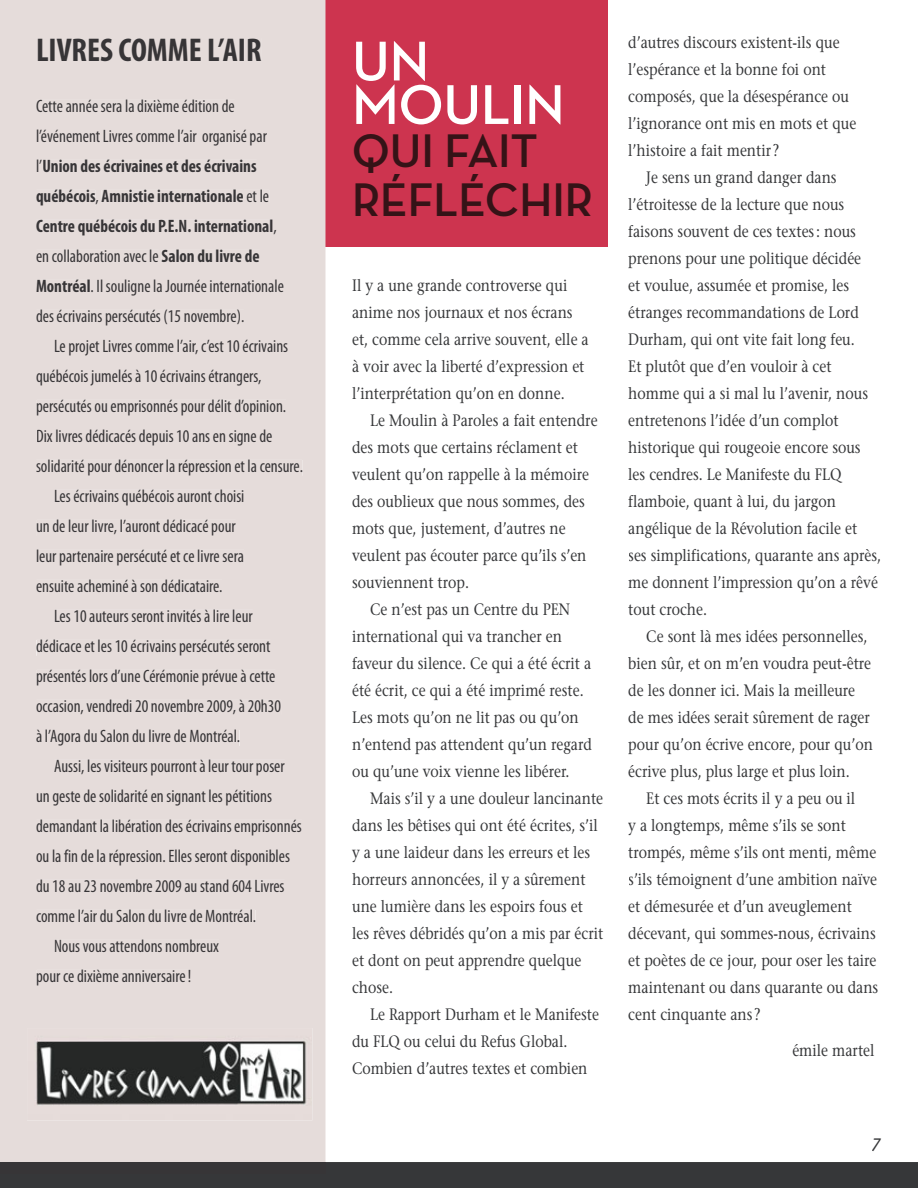
<style>
.page{position:relative;width:918px;height:1188px;background:#fff}
.page>*{position:absolute;margin:0;border:0;box-sizing:border-box;transform-origin:0 0}
.t1{font:700 57px/43.5px "Neutra Disp";color:#fff}
.t2{font:700 48px/48.6px "Neutra Disp";color:#351317}
.t3{font:700 condensed 33px "Myriad Pro";color:#373537}
.t4{font:condensed 18px/30px "Myriad Pro";color:#373537;scale:.95 1}
.t5{font:italic 18px "Stone Sans";color:#363739}
.t6{font:16.5px/27px "Stone Serif";color:#363739;scale:.85 1}
.s1{font-weight:700}
</style>
<div class="page">
<div style="left:325px;top:0;width:283px;height:247px;background:#cd344f"></div>
<div style="left:0;top:0;width:325px;height:1162px;background:#e5dcda"></div>
<div style="left:38px;top:38px;width:223px;height:23px;background:#e5dcda"></div>
<div style="left:37px;top:100px;width:198px;height:12px;background:#e5dcda"></div>
<div style="left:37px;top:130px;width:230px;height:16px;background:#e5dcda"></div>
<div style="left:37px;top:160px;width:5px;height:12px;background:#e5dcda"></div>
<div style="left:43px;top:160px;width:214px;height:12px;background:#e5dcda"></div>
<div style="left:36px;top:190px;width:59px;height:16px;background:#e5dcda"></div>
<svg style="left:96px;top:200px;width:3px;height:5px"></svg>
<div style="left:102px;top:190px;width:141px;height:12px;background:#e5dcda"></div>
<div style="left:244px;top:190px;width:25px;height:12px;background:#e5dcda"></div>
<div style="left:36px;top:220px;width:237px;height:16px;background:#e5dcda"></div>
<svg style="left:274px;top:230px;width:3px;height:5px"></svg>
<div style="left:37px;top:250px;width:122px;height:12px;background:#e5dcda"></div>
<div style="left:162px;top:250px;width:98px;height:12px;background:#e5dcda"></div>
<div style="left:37px;top:280px;width:53px;height:12px;background:#e5dcda"></div>
<div style="left:91px;top:280px;width:193px;height:16px;background:#e5dcda"></div>
<div style="left:37px;top:310px;width:207px;height:16px;background:#e5dcda"></div>
<div style="left:55px;top:340px;width:233px;height:16px;background:#e5dcda"></div>
<div style="left:37px;top:370px;width:225px;height:16px;background:#e5dcda"></div>
<div style="left:37px;top:400px;width:249px;height:16px;background:#e5dcda"></div>
<div style="left:37px;top:430px;width:235px;height:16px;background:#e5dcda"></div>
<div style="left:36px;top:460px;width:266px;height:16px;background:#e5dcda"></div>
<div style="left:55px;top:490px;width:189px;height:16px;background:#e5dcda"></div>
<div style="left:37px;top:520px;width:199px;height:16px;background:#e5dcda"></div>
<div style="left:37px;top:550px;width:207px;height:16px;background:#e5dcda"></div>
<div style="left:37px;top:580px;width:185px;height:12px;background:#e5dcda"></div>
<div style="left:55px;top:610px;width:198px;height:12px;background:#e5dcda"></div>
<div style="left:37px;top:640px;width:233px;height:16px;background:#e5dcda"></div>
<div style="left:37px;top:670px;width:238px;height:16px;background:#e5dcda"></div>
<div style="left:37px;top:700px;width:244px;height:15px;background:#e5dcda"></div>
<div style="left:36px;top:730px;width:203px;height:16px;background:#e5dcda"></div>
<div style="left:54px;top:760px;width:231px;height:16px;background:#e5dcda"></div>
<div style="left:37px;top:790px;width:235px;height:16px;background:#e5dcda"></div>
<div style="left:37px;top:820px;width:265px;height:16px;background:#e5dcda"></div>
<div style="left:37px;top:850px;width:253px;height:16px;background:#e5dcda"></div>
<div style="left:37px;top:880px;width:248px;height:12px;background:#e5dcda"></div>
<div style="left:37px;top:910px;width:218px;height:12px;background:#e5dcda"></div>
<div style="left:55px;top:940px;width:164px;height:12px;background:#e5dcda"></div>
<div style="left:37px;top:970px;width:153px;height:16px;background:#e5dcda"></div>
<div style="left:18px;top:1162px;width:900px;height:26px;background:#363739"></div>
<div style="left:18px;top:1162px;width:307px;height:11px;background:#373537"></div>
<div style="left:0;top:1173px;width:18px;height:15px;background:#363739"></div>
<div style="left:0;top:1162px;width:18px;height:11px;background:#373537"></div>
<img style="left:27px;top:1028px;width:285px;height:92px">
<img style="left:38px;top:1042px;width:265px;height:61px">
<h3 class="t3" style="left:36px;top:37px;width:227px">LIVRES COMME L’AIR</h3>
<p class="t4" style="left:36px;top:92px;width:262px">Cette année sera la dixième édition de l’événement Livres comme l’air organisé par l’<span class="s1">Union des écrivaines et des écrivains québécois</span>, <span class="s1">Amnistie internationale</span> et le <span class="s1">Centre québécois du P.E.N. international</span>, en collaboration avec le <span class="s1">Salon du livre de Montréal</span>. Il souligne la Journée internationale des écrivains persécutés (15 novembre).</p>
<p class="t4" style="left:54px;top:332px;width:248px">Le projet Livres comme l’air, c’est 10 écrivains</p>
<p class="t4" style="left:36px;top:362px;width:239px">québécois jumelés à 10 écrivains étrangers,</p>
<p class="t4" style="left:36px;top:392px;width:265px">persécutés ou emprisonnés pour délit d’opinion.</p>
<p class="t4" style="left:36px;top:422px;width:250px">Dix livres dédicacés depuis 10 ans en signe de</p>
<p class="t4" style="left:36px;top:452px;width:283px">solidarité pour dénoncer la répression et la censure.</p>
<p class="t4" style="left:54px;top:482px;width:202px">Les écrivains québécois auront choisi</p>
<p class="t4" style="left:36px;top:512px;width:212px">un de leur livre, l’auront dédicacé pour</p>
<p class="t4" style="left:36px;top:542px;width:221px">leur partenaire persécuté et ce livre sera</p>
<p class="t4" style="left:36px;top:572px;width:198px">ensuite acheminé à son dédicataire.</p>
<p class="t4" style="left:54px;top:602px;width:211px">Les 10 auteurs seront invités à lire leur</p>
<p class="t4" style="left:36px;top:632px;width:248px">dédicace et les 10 écrivains persécutés seront</p>
<p class="t4" style="left:36px;top:662px;width:254px">présentés lors d’une Cérémonie prévue à cette</p>
<p class="t4" style="left:36px;top:692px;width:259px">occasion, vendredi 20 novembre 2009, à 20h30</p>
<p class="t4" style="left:36px;top:722px;width:216px">à l’Agora du Salon du livre de Montréal.</p>
<p class="t4" style="left:54px;top:752px;width:244px">Aussi, les visiteurs pourront à leur tour poser</p>
<p class="t4" style="left:36px;top:782px;width:250px">un geste de solidarité en signant les pétitions</p>
<p class="t4" style="left:36px;top:812px;width:281px">demandant la libération des écrivains emprisonnés</p>
<p class="t4" style="left:36px;top:842px;width:269px">ou la fin de la répression. Elles seront disponibles</p>
<p class="t4" style="left:36px;top:872px;width:263px">du 18 au 23 novembre 2009 au stand 604 Livres</p>
<p class="t4" style="left:36px;top:902px;width:233px">comme l’air du Salon du livre de Montréal.</p>
<p class="t4" style="left:54px;top:932px;width:175px">Nous vous attendons nombreux</p>
<p class="t4" style="left:36px;top:962px;width:165px">pour ce dixième anniversaire !</p>
<h1 class="t1" style="left:352px;top:46px;width:214px">UN<br>MOULIN</h1>
<h2 class="t2" style="left:352px;top:133px;width:242px">QUI FAIT<br>RÉFLÉCHIR</h2>
<p class="t6" style="left:352px;top:273px;width:280px">Il y a une grande controverse qui anime nos journaux et nos écrans et, comme cela arrive souvent, elle a à voir avec la liberté d’expression et l’interprétation qu’on en donne.</p>
<p class="t6" style="left:370px;top:408px;width:269px">Le Moulin à Paroles a fait entendre</p>
<p class="t6" style="left:352px;top:435px;width:267px">des mots que certains réclament et</p>
<p class="t6" style="left:352px;top:462px;width:280px">veulent qu’on rappelle à la mémoire</p>
<p class="t6" style="left:352px;top:489px;width:275px">des oublieux que nous sommes, des</p>
<p class="t6" style="left:352px;top:516px;width:253px">mots que, justement, d’autres ne</p>
<p class="t6" style="left:352px;top:543px;width:277px">veulent pas écouter parce qu’ils s’en</p>
<p class="t6" style="left:352px;top:570px;width:139px">souviennent trop.</p>
<p class="t6" style="left:370px;top:597px;width:237px">Ce n’est pas un Centre du PEN</p>
<p class="t6" style="left:352px;top:624px;width:249px">international qui va trancher en</p>
<p class="t6" style="left:352px;top:651px;width:283px">faveur du silence. Ce qui a été écrit a</p>
<p class="t6" style="left:352px;top:678px;width:274px">été écrit, ce qui a été imprimé reste.</p>
<p class="t6" style="left:352px;top:705px;width:268px">Les mots qu’on ne lit pas ou qu’on</p>
<p class="t6" style="left:352px;top:732px;width:284px">n’entend pas attendent qu’un regard</p>
<p class="t6" style="left:352px;top:759px;width:257px">ou qu’une voix vienne les libérer.</p>
<p class="t6" style="left:370px;top:786px;width:276px">Mais s’il y a une douleur lancinante</p>
<p class="t6" style="left:352px;top:813px;width:291px">dans les bêtises qui ont été écrites, s’il</p>
<p class="t6" style="left:352px;top:840px;width:282px">y a une laideur dans les erreurs et les</p>
<p class="t6" style="left:352px;top:867px;width:276px">horreurs annoncées, il y a sûrement</p>
<p class="t6" style="left:352px;top:894px;width:273px">une lumière dans les espoirs fous et</p>
<p class="t6" style="left:352px;top:921px;width:297px">les rêves débridés qu’on a mis par écrit</p>
<p class="t6" style="left:352px;top:948px;width:271px">et dont on peut apprendre quelque</p>
<p class="t6" style="left:352px;top:975px;width:50px">chose.</p>
<p class="t6" style="left:370px;top:1002px;width:271px">Le Rapport Durham et le Manifeste</p>
<p class="t6" style="left:352px;top:1029px;width:255px">du FLQ ou celui du Refus Global.</p>
<p class="t6" style="left:352px;top:1056px;width:278px">Combien d’autres textes et combien</p>
<p class="t6" style="left:628px;top:30px;width:270px">d’autres discours existent-ils que l’espérance et la bonne foi ont composés, que la désespérance ou l’ignorance ont mis en mots et que l’histoire a fait mentir ?</p>
<p class="t6" style="left:628px;top:165px;width:299px;text-indent:18px">Je sens un grand danger dans l’étroitesse de la lecture que nous faisons souvent de ces textes : nous prenons pour une politique décidée<br>et voulue, assumée et promise, les étranges recommandations de Lord Durham, qui ont vite fait long feu.<br>Et plutôt que d’en vouloir à cet homme qui a si mal lu l’avenir, nous entretenons l’idée d’un complot historique qui rougeoie encore sous les cendres. Le Manifeste du FLQ flamboie, quant à lui, du jargon angélique de la Révolution facile et<br>ses simplifications, quarante ans après, me donnent l’impression qu’on a rêvé tout croche.</p>
<p class="t6" style="left:628px;top:624px;width:289px;text-indent:18px">Ce sont là mes idées personnelles, bien sûr, et on m’en voudra peut-être de les donner ici. Mais la meilleure de mes idées serait sûrement de rager pour qu’on écrive encore, pour qu’on écrive plus, plus large et plus loin.</p>
<p class="t6" style="left:628px;top:786px;width:296px;text-indent:18px">Et ces mots écrits il y a peu ou il<br>y a longtemps, même s’ils se sont trompés, même s’ils ont menti, même s’ils témoignent d’une ambition naïve et démesurée et d’un aveuglement décevant, qui sommes-nous, écrivains et poètes de ce jour, pour oser les taire maintenant ou dans quarante ou dans cent cinquante ans ?</p>
<p class="t6" style="left:792px;top:1038px;width:98px">émile martel</p>
<p class="t5" style="left:870px;top:1137px;width:12px">7</p>
</div>
